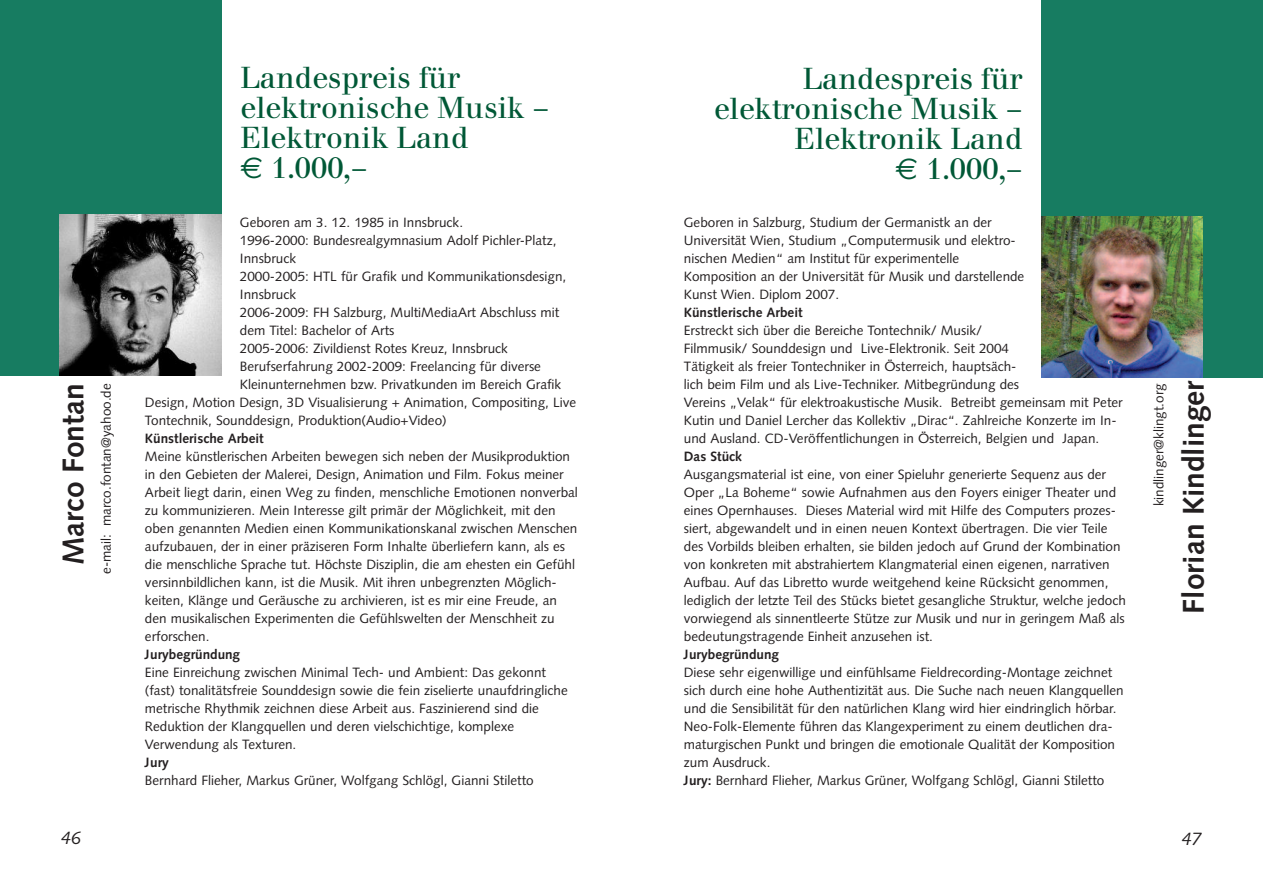
<style>
.page{position:relative;width:1263px;height:893px;background:#fff}
.page>*{position:absolute;margin:0;border:0;box-sizing:border-box;transform-origin:0 0}
.t1{font:30px/30px "Walbaum";color:#005836}
.t2{font:700 30px "Syntax";color:#231f20}
.t3{font:italic 18px "Syntax";color:#231f20}
.t4{font:13.5px/18px "Syntax";color:#231f20}
.t5{font:700 13.5px "Syntax";color:#231f20}
.s1{font-family:"Euro Sans"}
.s2{font-weight:700}
</style>
<div class="page">
<div style="left:0;top:0;width:222px;height:376px;background:#177c61"></div>
<img style="left:60px;top:214px;width:162px;height:162px">
<div style="left:1041px;top:0;width:222px;height:378px;background:#177c61"></div>
<img style="left:1041px;top:216px;width:161px;height:162px">
<h1 class="t2" style="left:61px;top:565px;width:183px;rotate:-90deg">Marco Fontan</h1>
<p class="t4" style="left:98px;top:574px;width:192px;rotate:-90deg">e-mail: marco.fontan@yahoo.de</p>
<h1 class="t1" style="left:240px;top:66px;width:310px">Landespreis für elektronische Musik –<br>Elektronik Land<br><span class="s1">€</span> 1.000,–</h1>
<p class="t4" style="left:240px;top:214px;width:225px">Geboren am 3. 12. 1985 in Innsbruck.</p>
<p class="t4" style="left:240px;top:232px;width:318px">1996-2000: Bundesrealgymnasium Adolf Pichler-Platz,</p>
<p class="t4" style="left:240px;top:250px;width:58px">Innsbruck</p>
<p class="t4" style="left:240px;top:268px;width:328px">2000-2005: HTL für Grafik und Kommunikationsdesign,</p>
<p class="t4" style="left:240px;top:286px;width:58px">Innsbruck</p>
<p class="t4" style="left:240px;top:304px;width:321px">2006-2009: FH Salzburg, MultiMediaArt Abschluss mit</p>
<p class="t4" style="left:240px;top:322px;width:156px">dem Titel: Bachelor of Arts</p>
<p class="t4" style="left:240px;top:340px;width:270px">2005-2006: Zivildienst Rotes Kreuz, Innsbruck</p>
<p class="t4" style="left:240px;top:358px;width:302px">Berufserfahrung 2002-2009: Freelancing für diverse</p>
<p class="t4" style="left:240px;top:376px;width:323px">Kleinunternehmen bzw. Privatkunden im Bereich Grafik</p>
<p class="t4" style="left:145px;top:394px;width:433px">Design, Motion Design, 3D Visualisierung + Animation, Compositing, Live</p>
<p class="t4" style="left:145px;top:412px;width:303px">Tontechnik, Sounddesign, Produktion(Audio+Video)</p>
<p class="t5" style="left:145px;top:433px;width:120px">Künstlerische Arbeit</p>
<p class="t4" style="left:145px;top:448px;width:434px">Meine künstlerischen Arbeiten bewegen sich neben der Musikproduktion in den Gebieten der Malerei, Design, Animation und Film. Fokus meiner Arbeit liegt darin, einen Weg zu finden, menschliche Emotionen nonverbal zu kommunizieren. Mein Interesse gilt primär der Möglichkeit, mit den oben genannten Medien einen Kommunikationskanal zwischen Menschen aufzubauen, der in einer präziseren Form Inhalte überliefern kann, als es die menschliche Sprache tut. Höchste Disziplin, die am ehesten ein Gefühl versinnbildlichen kann, ist die Musik. Mit ihren unbegrenzten Möglich&shy;keiten, Klänge und Geräusche zu archivieren, ist es mir eine Freude, an den musikalischen Experimenten die Gefühlswelten der Menschheit zu erforschen.</p>
<p class="t5" style="left:145px;top:649px;width:97px">Jurybegründung</p>
<p class="t4" style="left:145px;top:664px;width:424px">Eine Einreichung zwischen Minimal Tech- und Ambient: Das gekonnt (fast) tonalitätsfreie Sounddesign sowie die fein ziselierte unaufdringliche metrische Rhythmik zeichnen diese Arbeit aus. Faszinierend sind die Reduktion der Klangquellen und deren vielschichtige, komplexe Verwendung als Texturen.</p>
<p class="t5" style="left:145px;top:757px;width:25px">Jury</p>
<p class="t4" style="left:145px;top:772px;width:390px">Bernhard Flieher, Markus Grüner, Wolfgang Schlögl, Gianni Stiletto</p>
<h1 class="t1" style="left:714px;top:67px;width:310px;text-align:right">Landespreis für elektronische Musik –<br>Elektronik Land<br><span class="s1">€</span> 1.000,–</h1>
<p class="t4" style="left:684px;top:214px;width:342px">Geboren in Salzburg, Studium der Germanistk an der Universität Wien, Studium „Computermusik und elektro&shy;nischen Medien“ am Institut für experimentelle Komposition an der Universität für Musik und darstellende Kunst Wien. Diplom 2007.</p>
<p class="t5" style="left:684px;top:307px;width:120px">Künstlerische Arbeit</p>
<p class="t4" style="left:684px;top:322px;width:440px">Erstreckt sich über die Bereiche Tontechnik/ Musik/<br>Filmmusik/ Sounddesign und Live-Elektronik. Seit 2004<br>Tätigkeit als freier Tontechniker in Österreich, hauptsäch-<br>lich beim Film und als Live-Techniker. Mitbegründung des<br>Vereins „Velak“ für elektroakustische Musik. Betreibt gemeinsam mit Peter Kutin und Daniel Lercher das Kollektiv „Dirac“. Zahlreiche Konzerte im In&shy;und Ausland. CD-Veröffentlichungen in Österreich, Belgien und Japan.</p>
<p class="t5" style="left:684px;top:451px;width:60px">Das Stück</p>
<p class="t4" style="left:684px;top:466px;width:443px">Ausgangsmaterial ist eine, von einer Spieluhr generierte Sequenz aus der Oper „La Boheme“ sowie Aufnahmen aus den Foyers einiger Theater und eines Opernhauses. Dieses Material wird mit Hilfe des Computers prozes&shy;siert, abgewandelt und in einen neuen Kontext übertragen. Die vier Teile des Vorbilds bleiben erhalten, sie bilden jedoch auf Grund der Kombination von konkreten mit abstrahiertem Klangmaterial einen eigenen, narrativen Aufbau. Auf das Libretto wurde weitgehend keine Rücksicht genommen, lediglich der letzte Teil des Stücks bietet gesangliche Struktur, welche jedoch vorwiegend als sinnentleerte Stütze zur Musik und nur in geringem Maß als bedeutungstragende Einheit anzusehen ist.</p>
<p class="t5" style="left:684px;top:649px;width:97px">Jurybegründung</p>
<p class="t4" style="left:684px;top:664px;width:441px">Diese sehr eigenwillige und einfühlsame Fieldrecording-Montage zeichnet sich durch eine hohe Authentizität aus. Die Suche nach neuen Klangquellen und die Sensibilität für den natürlichen Klang wird hier eindringlich hörbar.<br>Neo-Folk-Elemente führen das Klangexperiment zu einem deutlichen dra&shy;maturgischen Punkt und bringen die emotionale Qualität der Komposition zum Ausdruck.<br><span class="s2">Jury:</span> Bernhard Flieher, Markus Grüner, Wolfgang Schlögl, Gianni Stiletto</p>
<p class="t4" style="left:1151px;top:506px;width:124px;rotate:-90deg">kindlinger@klingt.org</p>
<h1 class="t2" style="left:1181px;top:614px;width:235px;rotate:-90deg">Florian Kindlinger</h1>
<h2 class="t3" style="left:61px;top:831px;width:21px">46</h2>
<h2 class="t3" style="left:1182px;top:831px;width:21px">47</h2>
</div>
